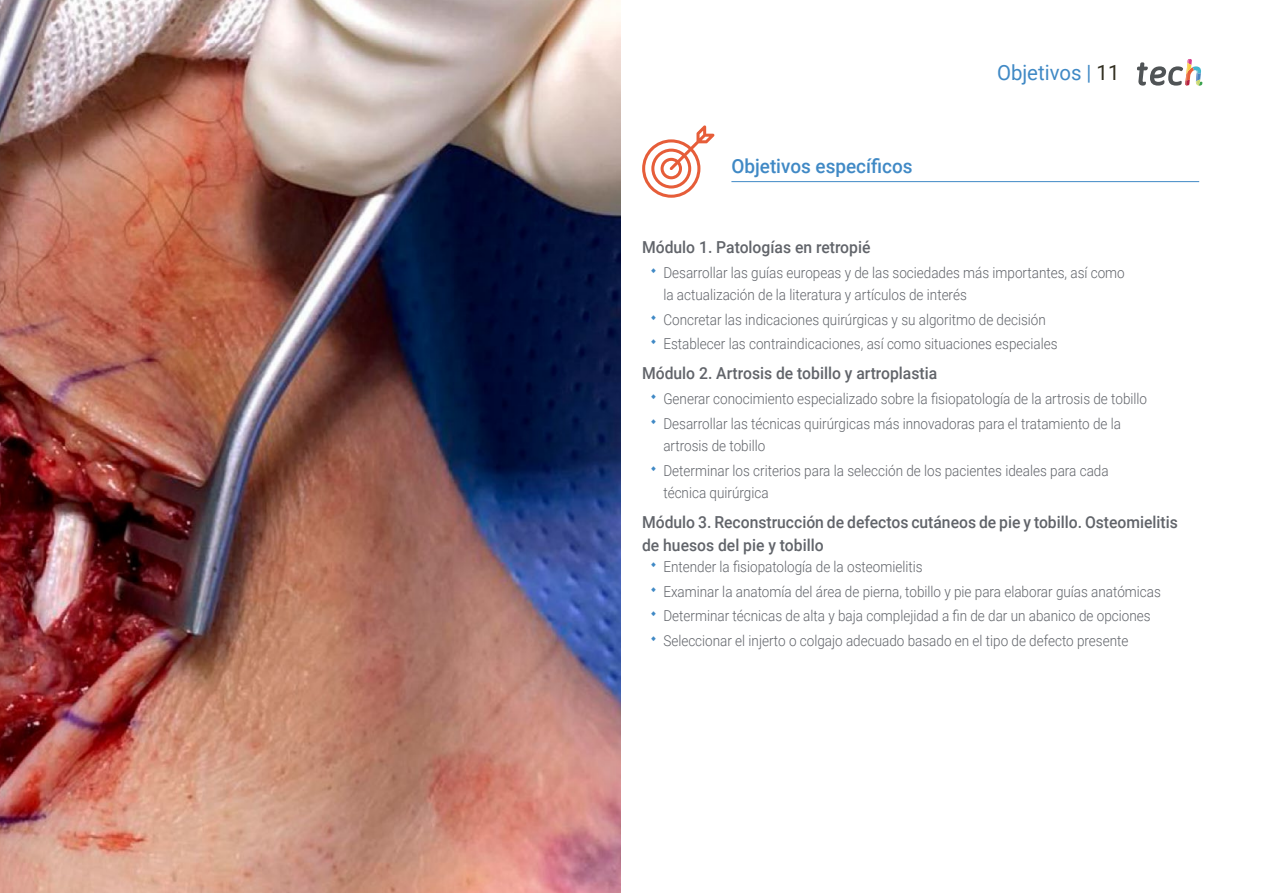
<style>
.page{position:relative;width:1263px;height:893px;background:#fff}
.page>*{position:absolute;margin:0;border:0;box-sizing:border-box;transform-origin:0 0}
.t1{font:21px "Roboto";color:#4089c5}
.t2{font:500 19.5px "Roboto";color:#4089c5}
.t3{font:500 16.5px/22.5px "Roboto";color:#61646a;scale:.95 1}
.t4{font:300 15px/24.6px "Roboto";color:#61646a;scale:.9 1}
.s1{color:#312e20}
</style>
<div class="page">
<hr style="left:731px;top:181px;width:468px;height:1px;background:#4089c5">
<svg style="left:642px;top:125px;width:72px;height:73px"></svg>
<svg style="left:1137px;top:59px;width:65px;height:27px"></svg>
<img style="left:0;top:0;width:621px;height:893px">
<h2 class="t2" style="left:731px;top:153px;width:183px">Objetivos específicos</h2>
<h1 class="t1" style="left:997px;top:57px;width:124px">Objetivos | <span class="s1">11</span></h1>
<p class="t3" style="left:642px;top:235px;width:242px">Módulo 1. Patologías en retropié</p>
<p class="t4" style="left:663px;top:261px;width:514px;line-height:22.5px">Desarrollar las guías europeas y de las sociedades más importantes, así como la actualización de la literatura y artículos de interés</p>
<p class="t4" style="left:663px;top:307px;width:439px">Concretar las indicaciones quirúrgicas y su algoritmo de decisión<br>Establecer las contraindicaciones, así como situaciones especiales</p>
<p class="t3" style="left:642px;top:362px;width:312px">Módulo 2. Artrosis de tobillo y artroplastia</p>
<p class="t4" style="left:663px;top:386px;width:539px">Generar conocimiento especializado sobre la fisiopatología de la artrosis de tobillo<br>Desarrollar las técnicas quirúrgicas más innovadoras para el tratamiento de la</p>
<p class="t4" style="left:663px;top:433px;width:496px">artrosis de tobillo<br>Determinar los criterios para la selección de los pacientes ideales para cada</p>
<p class="t4" style="left:663px;top:480px;width:118px">técnica quirúrgica</p>
<p class="t3" style="left:642px;top:510px;width:565px">Módulo 3. Reconstrucción de defectos cutáneos de pie y tobillo. Osteomielitis de huesos del pie y tobillo</p>
<p class="t4" style="left:663px;top:554px;width:554px">Entender la fisiopatología de la osteomielitis<br>Examinar la anatomía del área de pierna, tobillo y pie para elaborar guías anatómicas Determinar técnicas de alta y baja complejidad a fin de dar un abanico de opciones Seleccionar el injerto o colgajo adecuado basado en el tipo de defecto presente</p>
</div>
